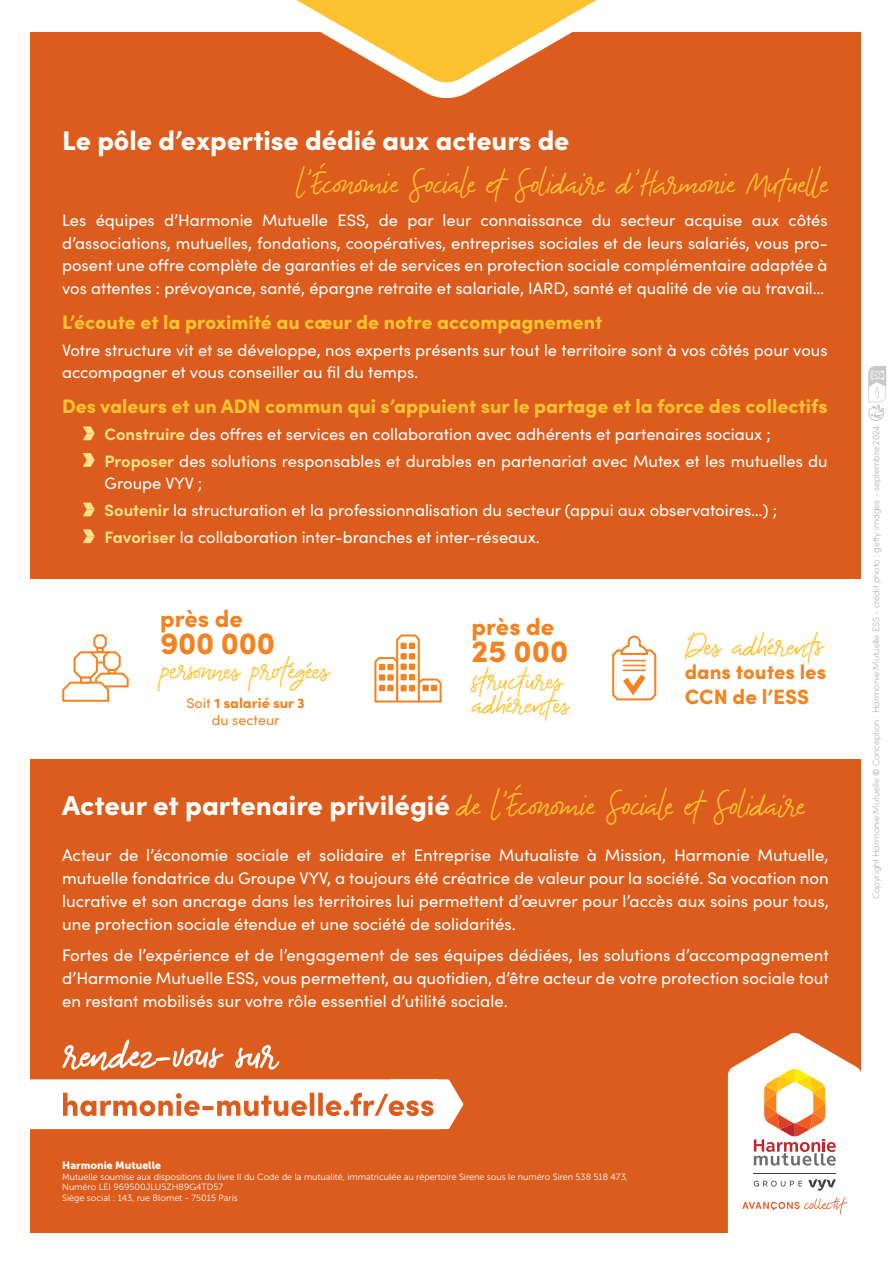
<style>
.page{position:relative;width:893px;height:1263px;background:#fff}
.page>*{position:absolute;margin:0;border:0;box-sizing:border-box;transform-origin:0 0}
.t1{font:34.95px "The Bouquet List";color:#fec231}
.t2{font:34.5px "The Bouquet List";color:#fec231}
.t3{font:32.1px "The Bouquet List";color:#fec231}
.t4{font:30.9px "The Bouquet List";color:#fec231}
.t5{font:900 30.9px "Sofia Pro";letter-spacing:-.01em;color:#f58220}
.t6{font:900 27px "Sofia Pro";color:#fff}
.t7{font:900 23.7px "Sofia Pro";color:#f58220}
.t8{font:900 20.7px "Sofia Pro";color:#f58220}
.t9{font:900 20.25px "Sofia Pro";color:#f58220}
.t10{font:900 19.5px "Sofia Pro";color:#fec231}
.t11{font:16.8px/22.8px "Sofia Pro";color:#fff;text-align:justify}
.t12{font:16.5px/22.5px "Sofia Pro";color:#fff}
.t13{font:14.25px/17.1px "Sofia Pro";color:#f58220;text-align:center}
.t14{font:10.5px "Museo Sans 900";color:#fff}
.t15{font:9px "Museo Sans 300";color:#fff}
.t16{font:200 9px "Sofia Pro";color:#939598}
.s1{font-weight:700;color:#ffe189}
.s2{font-size:31.65px}
.s3{font-weight:900}
.s4{font-family:"Sofia Pro";font-weight:900;font-size:27.45px;color:#fff}
.s5{font-weight:300}
</style>
<div class="page">
<div style="left:30px;top:110px;width:831px;height:1122px;background:#db5c1c"></div>
<svg style="left:728px;top:1033px;width:133px;height:199px"></svg>
<svg style="left:83px;top:426px;width:12px;height:14px"></svg>
<svg style="left:83px;top:453px;width:12px;height:14px"></svg>
<svg style="left:83px;top:503px;width:12px;height:13px"></svg>
<svg style="left:83px;top:529px;width:12px;height:14px"></svg>
<svg style="left:30px;top:0;width:831px;height:110px;fill:#db5c1c"></svg>
<div style="left:17px;top:579px;width:856px;height:179px;background:#fff"></div>
<svg style="left:94px;top:650px;width:11px;height:14px"></svg>
<div style="left:93px;top:634px;width:14px;height:15px;border:2px solid #f58220;border-radius:3px"></div>
<div style="left:103px;top:651px;width:18px;height:20px;border:2px solid #f58220;border-radius:4px"></div>
<svg style="left:62px;top:670px;width:67px;height:32px"></svg>
<div style="left:81px;top:677px;width:10px;height:5px;background:#fff"></div>
<div style="left:80px;top:676px;width:12px;height:7px;border:2px solid #f58220"></div>
<div style="left:75px;top:652px;width:22px;height:25px;background:#fff;border-radius:6px"></div>
<div style="left:74px;top:651px;width:24px;height:27px;border:2px solid #f58220;border-radius:6px"></div>
<svg style="left:374px;top:634px;width:68px;height:69px"></svg>
<div style="left:612px;top:649px;width:44px;height:51px;background:#fff;border:2px solid #f58220;border-radius:4px"></div>
<hr style="left:623px;top:669px;width:23px;height:2px;background:#f58220">
<svg style="left:623px;top:674px;width:23px;height:22px"></svg>
<svg style="left:619px;top:635px;width:30px;height:31px"></svg>
<svg style="left:30px;top:1079px;width:433px;height:50px"></svg>
<svg style="left:62px;top:1039px;width:217px;height:31px"></svg>
<svg style="left:868px;top:366px;width:19px;height:55px"></svg>
<p class="t6" style="left:62px;top:119px;width:509px">Le pôle d’expertise dédié aux acteurs de</p>
<p class="t2" style="left:296px;top:161px;width:533px">l’Économie Sociale et Solidaire d’Harmonie Mutuelle</p>
<p class="t12" style="left:62px;top:208px;width:767px;text-align:justify">Les équipes d’Harmonie Mutuelle ESS, de par leur connaissance du secteur acquise aux côtés d’associations, mutuelles, fondations, coopératives, entreprises sociales et de leurs salariés, vous pro&shy;posent une offre complète de garanties et de services en protection sociale complémentaire adaptée à vos attentes : prévoyance, santé, épargne retraite et salariale, IARD, santé et qualité de vie au travail…</p>
<p class="t10" style="left:62px;top:307px;width:542px">L’écoute et la proximité au cœur de notre accompagnement</p>
<p class="t12" style="left:62px;top:338px;width:767px">Votre structure vit et se développe, nos experts présents sur tout le territoire sont à vos côtés pour vous accompagner et vous conseiller au fil du temps.</p>
<p class="t10" style="left:62px;top:391px;width:767px">Des valeurs et un ADN commun qui s’appuient sur le partage et la force des collectifs</p>
<p class="t12" style="left:105px;top:422px;width:668px"><span class="s1">Construire</span> des offres et services en collaboration avec adhérents et partenaires sociaux ;</p>
<p class="t12" style="left:105px;top:449px;width:725px"><span class="s1">Proposer</span> des solutions responsables et durables en partenariat avec Mutex et les mutuelles du<br>Groupe VYV ;</p>
<p class="t12" style="left:105px;top:498px;width:674px"><span class="s1">Soutenir</span> la structuration et la professionnalisation du secteur (appui aux observatoires…) ;</p>
<p class="t12" style="left:105px;top:525px;width:437px"><span class="s1">Favoriser</span> la collaboration inter-branches et inter-réseaux.</p>
<p class="t7" style="left:160px;top:600px;width:84px">près de</p>
<p class="t5" style="left:160px;top:619px;width:116px">900 000</p>
<p class="t4" style="left:160px;top:650px;width:172px">personnes <span class="s2">protégées</span></p>
<p class="t13" style="left:186px;top:694px;width:120px">Soit <span class="s3">1 salarié sur 3 </span>du secteur</p>
<p class="t7" style="left:472px;top:608px;width:84px">près de</p>
<p class="t5" style="left:472px;top:627px;width:98px">25 000</p>
<p class="t4" style="left:472px;top:660px;width:94px">structures</p>
<p class="t4" style="left:472px;top:684px;width:100px">adhérentes</p>
<p class="t3" style="left:685px;top:625px;width:139px">Des adhérents</p>
<p class="t9" style="left:685px;top:656px;width:143px">dans toutes les</p>
<p class="t8" style="left:685px;top:681px;width:126px">CCN de l’ESS</p>
<p class="t1" style="left:62px;top:783px;width:744px"><span class="s4">Acteur et partenaire privilégié</span> de l’Économie Sociale et Solidaire</p>
<p class="t11" style="left:62px;top:843px;width:768px">Acteur de l’économie sociale et solidaire et Entreprise Mutualiste à Mission, Harmonie Mutuelle, mutuelle fondatrice du Groupe VYV, a toujours été créatrice de valeur pour la société. Sa vocation non lucrative et son ancrage dans les territoires lui permettent d’œuvrer pour l’accès aux soins pour tous, une protection sociale étendue et une société de solidarités.</p>
<p class="t11" style="left:62px;top:943px;width:768px">Fortes de l’expérience et de l’engagement de ses équipes dédiées, les solutions d’accompagnement d’Harmonie Mutuelle ESS, vous permettent, au quotidien, d’être acteur de votre protection sociale tout en restant mobilisés sur votre rôle essentiel d’utilité sociale.</p>
<p class="t16" style="left:869px;top:899px;width:475px;rotate:-90deg">Copyright Harmonie Mutuelle <span class="s5">©</span> Conception : Harmonie Mutuelle ESS - crédit photo : getty images - septembre 2024</p>
<p class="t14" style="left:62px;top:1159px;width:100px">Harmonie Mutuelle</p>
<p class="t15" style="left:62px;top:1171px;width:567px">Mutuelle soumise aux dispositions du livre II du Code de la mutualité, immatriculée au répertoire Sirene sous le numéro Siren 538 518 473,</p>
<p class="t15" style="left:62px;top:1182px;width:162px">Numéro LEI 969500JLU5ZH89G4TD57</p>
<p class="t15" style="left:62px;top:1192px;width:177px">Siège social : 143, rue Blomet - 75015 Paris</p>
</div>
